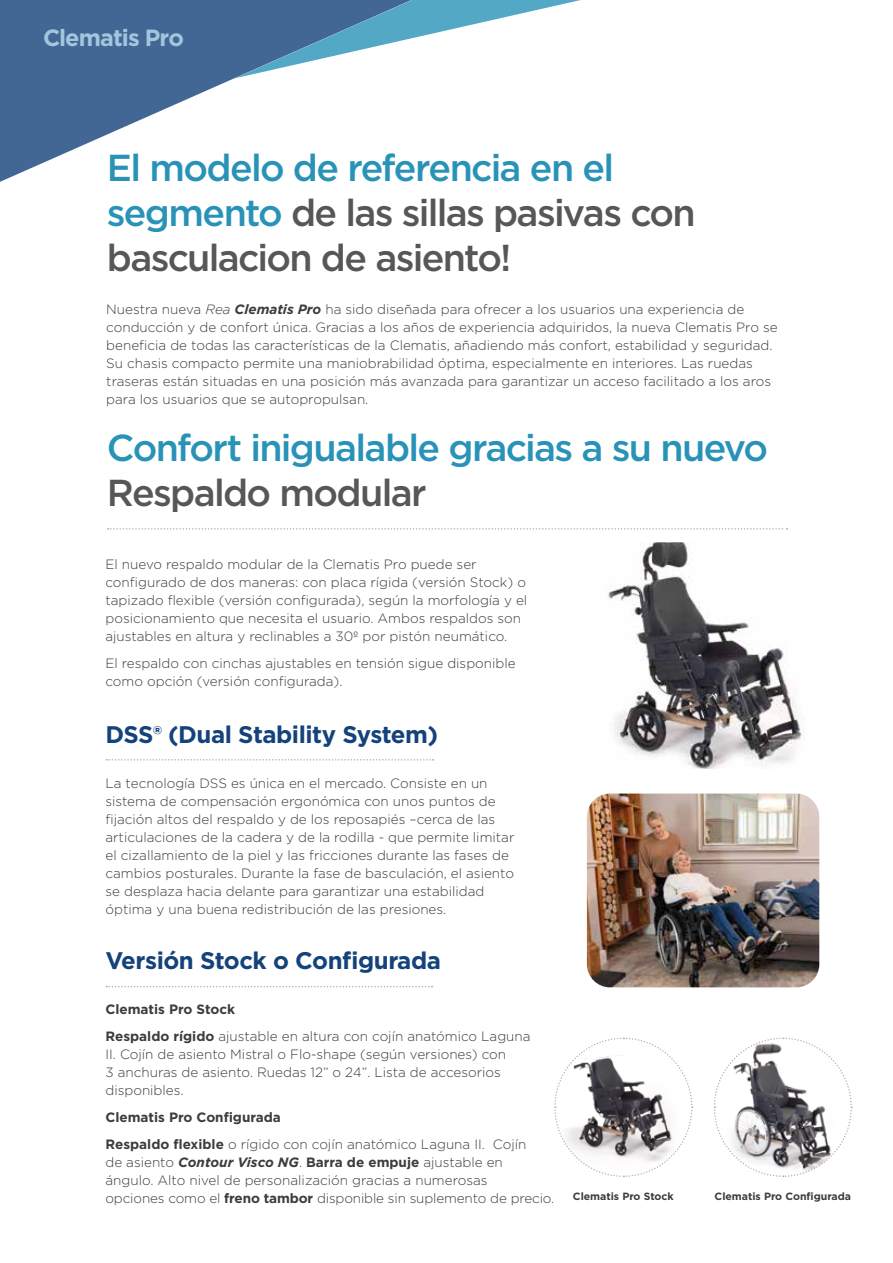
<style>
.page{position:relative;width:893px;height:1263px;background:#fff}
.page>*{position:absolute;margin:0;border:0;box-sizing:border-box;transform-origin:0 0}
.t1{font:500 37.5px/45px "Gotham";letter-spacing:-.045em;color:#575756}
.t2{font:500 37.5px "Gotham";letter-spacing:-.045em;color:#2993b7}
.t3{font:700 24px "Gotham";letter-spacing:-.02em;color:#14427a}
.t4{font:700 23.4px "Gotham";letter-spacing:-.04em;color:#a0c7dd}
.t5{font:300 13.5px/18px "Gotham";color:#3c3c3b}
.t6{font:700 13.5px/27px "Gotham";color:#3c3c3b}
.t7{font:700 10.5px "Gotham";color:#3c3c3b}
.s1{color:#2993b7}
.s2{font-style:italic}
.s3{font-weight:700;font-style:italic}
.s4{font-weight:700}
.s5{font-weight:300}
</style>
<div class="page">
<svg style="left:106px;top:986px;width:326px;height:1px"></svg>
<svg style="left:108px;top:528px;width:680px;height:2px"></svg>
<svg style="left:106px;top:759px;width:328px;height:1px"></svg>
<svg style="left:0;top:78px;width:236px;height:104px"></svg>
<svg style="left:0;top:0;width:581px;height:78px;fill:#436794"></svg>
<img style="left:608px;top:542px;width:197px;height:227px">
<img style="left:587px;top:793px;width:232px;height:194px">
<svg style="left:554px;top:1037px;width:139px;height:140px"></svg>
<svg style="left:714px;top:1037px;width:139px;height:140px"></svg>
<h3 class="t4" style="left:43px;top:23px;width:142px">Clematis Pro</h3>
<h1 class="t1" style="left:107px;top:145px;width:590px"><span class="s1">El modelo de referencia en el segmento</span> de las sillas pasivas con basculacion de asiento!</h1>
<p class="t5" style="left:106px;top:299px;width:673px">Nuestra nueva <span class="s2">Rea</span> <span class="s3">Clematis Pro</span> ha sido diseñada para ofrecer a los usuarios una experiencia de conducción y de confort única. Gracias a los años de experiencia adquiridos, la nueva Clematis Pro se beneficia de todas las características de la Clematis, añadiendo más confort, estabilidad y seguridad.<br>Su chasis compacto permite una maniobrabilidad óptima, especialmente en interiores. Las ruedas traseras están situadas en una posición más avanzada para garantizar un acceso facilitado a los aros para los usuarios que se autopropulsan.</p>
<h1 class="t2" style="left:107px;top:423px;width:663px">Confort inigualable gracias a su nuevo</h1>
<h1 class="t1" style="left:107px;top:470px;width:321px">Respaldo modular</h1>
<p class="t5" style="left:105px;top:554px;width:423px">El nuevo respaldo modular de la Clematis Pro puede ser configurado de dos maneras: con placa rígida (versión Stock) o tapizado flexible (versión configurada), según la morfología y el posicionamiento que necesita el usuario. Ambos respaldos son ajustables en altura y reclinables a 30º por pistón neumático.</p>
<p class="t5" style="left:105px;top:653px;width:412px">El respaldo con cinchas ajustables en tensión sigue disponible como opción (versión configurada).</p>
<h2 class="t3" style="left:105px;top:718px;width:334px">DSS® (Dual Stability System)</h2>
<p class="t5" style="left:105px;top:773px;width:410px">La tecnología DSS es única en el mercado. Consiste en un sistema de compensación ergonómica con unos puntos de fijación altos del respaldo y de los reposapiés –cerca de las articulaciones de la cadera y de la rodilla - que permite limitar el cizallamiento de la piel y las fricciones durante las fases de cambios posturales. Durante la fase de basculación, el asiento se desplaza hacia delante para garantizar una estabilidad óptima y una buena redistribución de las presiones.</p>
<h2 class="t3" style="left:105px;top:945px;width:337px">Versión Stock o Configurada</h2>
<p class="t5" style="left:105px;top:996px;width:427px;line-height:27px"><span class="s4">Clematis Pro Stock<br>Respaldo rígido</span> ajustable en altura con cojín anatómico Laguna</p>
<p class="t5" style="left:105px;top:1045px;width:402px">II. Cojín de asiento Mistral o Flo-shape (según versiones) con<br>3 anchuras de asiento. Ruedas 12” o 24”. Lista de accesorios disponibles.</p>
<p class="t6" style="left:105px;top:1104px;width:422px">Clematis Pro Configurada<br>Respaldo flexible <span class="s5">o rígido con cojín anatómico Laguna II. Cojín</span></p>
<p class="t5" style="left:105px;top:1153px;width:450px">de asiento <span class="s3">Contour Visco NG</span>. <span class="s4">Barra de empuje</span> ajustable en ángulo. Alto nivel de personalización gracias a numerosas<br>opciones como el <span class="s4">freno tambor</span> disponible sin suplemento de precio.</p>
<p class="t7" style="left:573px;top:1190px;width:102px">Clematis Pro Stock</p>
<p class="t7" style="left:715px;top:1190px;width:138px">Clematis Pro Configurada</p>
</div>
